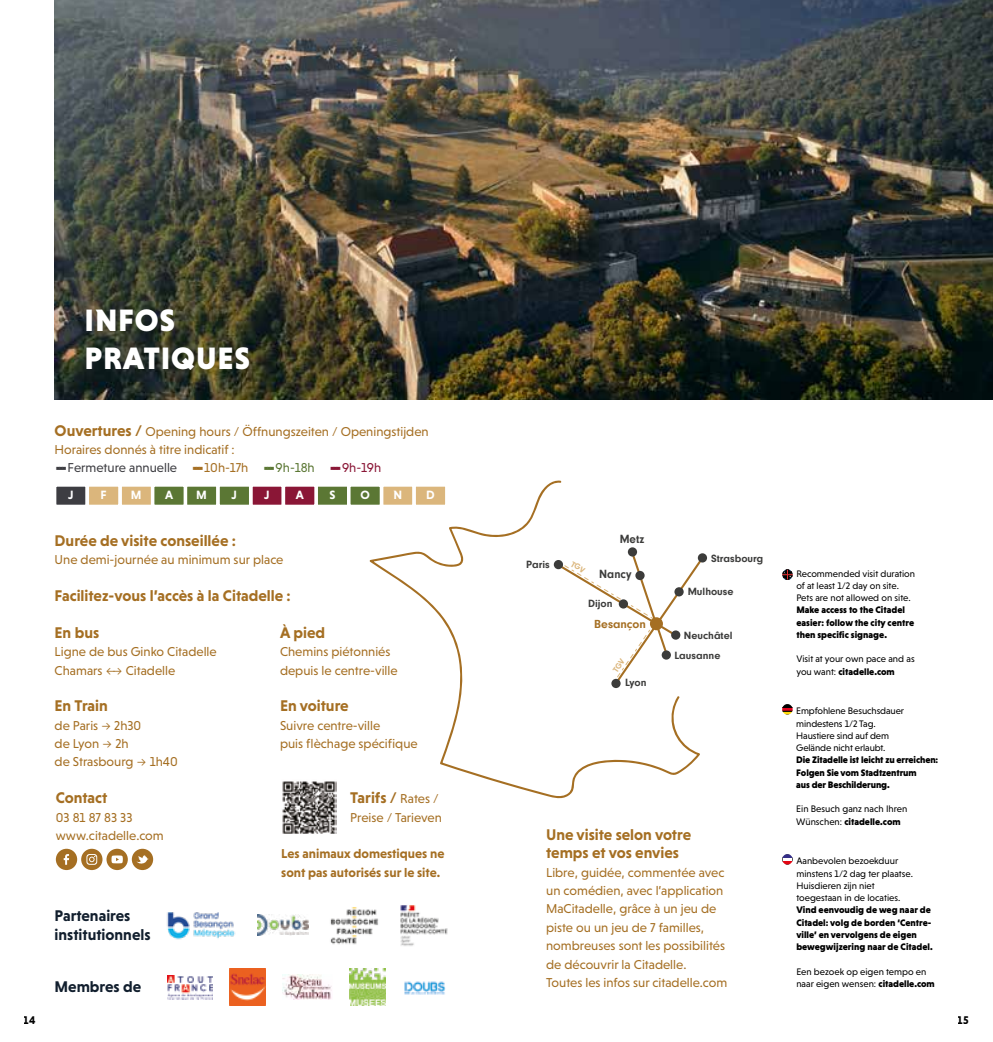
<style>
.page{position:relative;width:993px;height:1042px;background:#fff}
.page>*{position:absolute;margin:0;border:0;box-sizing:border-box;transform-origin:0 0}
.t1{font:900 31.5px/37.8px "Niveau Grotesk";letter-spacing:.025em;color:#fff}
.t2{font:700 15.75px/18.4px "Niveau Grotesk";color:#a56f23}
.t3{font:700 15.75px/18.9px "Niveau Grotesk";color:#121f2e}
.t4{font:13.12px/18.4px "Niveau Grotesk";color:#a56f23}
.t5{font:700 13.12px/18.4px "Niveau Grotesk";color:#a56f23}
.t6{font:13.12px "Niveau Grotesk";color:#3d3d42}
.t7{font:700 12.42px "Neuzeit Gro";color:#3c3c3b;scale:.94 1}
.t8{font:700 12.25px "Niveau Grotesk";color:#fff}
.t9{font:700 12.25px "Neuzeit Gro";color:#a56f23}
.t10{font:700 11.38px "Niveau Grotesk";color:#000}
.t11{font:700 10.85px "Neuzeit Gro";color:#3c3c3b}
.t12{font:9.62px/12.2px "Niveau Grotesk";color:#000}
.t13{font:900 9.62px/12.2px "Niveau Grotesk";color:#000}
.s1{font-weight:700;font-size:15.75px}
.s2{font-weight:900;font-size:19.6px}
.s3{font-weight:900;font-size:19.6px;color:#a56f23}
.s4{color:#a56f23}
.s5{font-weight:900;font-size:19.6px;color:#5b7734}
.s6{color:#5b7734}
.s7{font-weight:900;font-size:19.6px;color:#8a1636}
.s8{color:#8a1636}
.s9{font-weight:400;font-size:13.12px}
.s10{font-weight:900}
</style>
<div class="page">
<img style="left:55px;top:0;width:937px;height:399px">
<div style="left:53px;top:483px;width:36px;height:25px;background:#3d3d42;border:4px solid #fff"></div>
<div style="left:183px;top:483px;width:37px;height:25px;background:#5b7734;border:4px solid #fff"></div>
<div style="left:314px;top:483px;width:36px;height:25px;background:#5b7734;border:4px solid #fff"></div>
<div style="left:118px;top:483px;width:36px;height:25px;background:#dbb67c;border:4px solid #fff"></div>
<div style="left:249px;top:483px;width:36px;height:25px;background:#8a1636;border:4px solid #fff"></div>
<div style="left:85px;top:483px;width:37px;height:25px;background:#dbb67c;border:4px solid #fff"></div>
<div style="left:216px;top:483px;width:36px;height:25px;background:#5b7734;border:4px solid #fff"></div>
<div style="left:347px;top:483px;width:36px;height:25px;background:#5b7734;border:4px solid #fff"></div>
<div style="left:151px;top:483px;width:36px;height:25px;background:#5b7734;border:4px solid #fff"></div>
<div style="left:281px;top:483px;width:37px;height:25px;background:#8a1636;border:4px solid #fff"></div>
<svg style="left:783px;top:854px;width:9px;height:10px"></svg>
<div style="left:781px;top:854px;width:11px;height:10px;border:1px solid #000;border-radius:5px"></div>
<svg style="left:782px;top:569px;width:10px;height:11px"></svg>
<svg style="left:369px;top:480px;width:331px;height:319px"></svg>
<div style="left:697px;top:553px;width:9px;height:9px;background:#3c3c3b;border-radius:50%"></div>
<svg style="left:627px;top:547px;width:10px;height:9px"></svg>
<img style="left:167px;top:912px;width:68px;height:28px">
<img style="left:167px;top:975px;width:46px;height:24px">
<img style="left:400px;top:905px;width:48px;height:41px">
<img style="left:257px;top:914px;width:51px;height:21px">
<img style="left:229px;top:969px;width:36px;height:36px">
<img style="left:349px;top:969px;width:37px;height:36px">
<img style="left:330px;top:907px;width:49px;height:38px">
<img style="left:282px;top:975px;width:50px;height:24px">
<img style="left:404px;top:981px;width:42px;height:14px">
<div style="left:81px;top:849px;width:21px;height:21px;background:#a56f23;border-radius:50%"></div>
<svg style="left:86px;top:854px;width:11px;height:11px"></svg>
<div style="left:56px;top:849px;width:21px;height:21px;background:#a56f23;border-radius:50%"></div>
<svg style="left:64px;top:854px;width:5px;height:11px"></svg>
<div style="left:106px;top:849px;width:22px;height:21px;background:#a56f23;border-radius:50%"></div>
<svg style="left:111px;top:855px;width:12px;height:8px"></svg>
<div style="left:132px;top:849px;width:21px;height:21px;background:#a56f23;border-radius:50%"></div>
<svg style="left:136px;top:855px;width:12px;height:9px"></svg>
<img style="left:282px;top:781px;width:54px;height:53px">
<svg style="left:782px;top:704px;width:10px;height:10px"></svg>
<svg style="left:554px;top:550px;width:151px;height:137px"></svg>
<h1 class="t1" style="left:85px;top:301px;width:167px">INFOS<br>PRATIQUES</h1>
<p class="t4" style="left:55px;top:422px;width:375px"><span class="s1">Ouvertures /</span> Opening hours / Öffnungszeiten / Openingstijden<br>Horaires donnés à titre indicatif :</p>
<p class="t6" style="left:56px;top:460px;width:327px"><span class="s2">---</span> Fermeture annuelle <span class="s3">---</span> <span class="s4">10h-17h</span> <span class="s5">---</span> <span class="s6">9h-18h</span> <span class="s7">---</span> <span class="s8">9h-19h</span></p>
<p class="t8" style="left:68px;top:488px;width:7px">J</p>
<p class="t8" style="left:101px;top:488px;width:8px">F</p>
<p class="t8" style="left:131px;top:488px;width:12px">M</p>
<p class="t8" style="left:165px;top:488px;width:10px">A</p>
<p class="t8" style="left:196px;top:488px;width:12px">M</p>
<p class="t8" style="left:231px;top:488px;width:7px">J</p>
<p class="t8" style="left:264px;top:488px;width:7px">J</p>
<p class="t8" style="left:296px;top:488px;width:10px">A</p>
<p class="t8" style="left:329px;top:488px;width:8px">S</p>
<p class="t8" style="left:360px;top:488px;width:11px">O</p>
<p class="t8" style="left:393px;top:488px;width:10px">N</p>
<p class="t8" style="left:426px;top:488px;width:10px">D</p>
<p class="t2" style="left:55px;top:531px;width:183px">Durée de visite conseillée :</p>
<p class="t4" style="left:55px;top:550px;width:230px">Une demi-journée au minimum sur place</p>
<p class="t2" style="left:55px;top:586px;width:237px">Facilitez-vous l’accès à la Citadelle :</p>
<p class="t2" style="left:55px;top:623px;width:46px">En bus</p>
<p class="t4" style="left:55px;top:642px;width:164px">Ligne de bus Ginko Citadelle<br>Chamars ←→ Citadelle</p>
<p class="t2" style="left:55px;top:696px;width:55px">En Train</p>
<p class="t4" style="left:55px;top:716px;width:124px">de Paris → 2h30<br>de Lyon → 2h<br>de Strasbourg → 1h40</p>
<p class="t2" style="left:280px;top:623px;width:46px">À pied</p>
<p class="t4" style="left:280px;top:642px;width:119px">Chemins piétonniés depuis le centre-ville</p>
<p class="t2" style="left:280px;top:696px;width:70px">En voiture</p>
<p class="t4" style="left:280px;top:716px;width:139px">Suivre centre-ville<br>puis flèchage spécifique</p>
<p class="t2" style="left:56px;top:788px;width:53px">Contact</p>
<p class="t4" style="left:56px;top:808px;width:109px">03 81 87 83 33 www.citadelle.com</p>
<p class="t3" style="left:55px;top:905px;width:97px">Partenaires institutionnels</p>
<p class="t3" style="left:55px;top:976px;width:88px">Membres de</p>
<p class="t2" style="left:350px;top:788px;width:90px">Tarifs / <span class="s9">Rates /</span></p>
<p class="t4" style="left:350px;top:808px;width:93px">Preise / Tarieven</p>
<p class="t5" style="left:281px;top:844px;width:165px">Les animaux domestiques ne sont pas autorisés sur le site.</p>
<p class="t11" style="left:526px;top:558px;width:25px">Paris</p>
<p class="t7" style="left:619px;top:532px;width:28px">Metz</p>
<p class="t7" style="left:599px;top:567px;width:36px">Nancy</p>
<p class="t11" style="left:588px;top:598px;width:26px">Dijon</p>
<p class="t9" style="left:594px;top:617px;width:53px">Besançon</p>
<p class="t11" style="left:625px;top:677px;width:23px">Lyon</p>
<p class="t11" style="left:710px;top:552px;width:54px">Strasbourg</p>
<p class="t11" style="left:687px;top:585px;width:47px">Mulhouse</p>
<p class="t11" style="left:683px;top:629px;width:50px">Neuchâtel</p>
<p class="t11" style="left:674px;top:649px;width:47px">Lausanne</p>
<p class="t2" style="left:546px;top:825px;width:146px">Une visite selon votre temps et vos envies</p>
<p class="t4" style="left:546px;top:863px;width:183px">Libre, guidée, commentée avec un comédien, avec l’application<br>MaCitadelle, grâce à un jeu de piste ou un jeu de 7 familles, nombreuses sont les possibilités de découvrir la Citadelle.<br>Toutes les infos sur citadelle.com</p>
<p class="t12" style="left:796px;top:567px;width:120px">Recommended visit duration of at least 1/2 day on site.<br>Pets are not allowed on site.</p>
<p class="t13" style="left:796px;top:604px;width:119px">Make access to the Citadel easier: follow the city centre then specific signage.</p>
<p class="t12" style="left:796px;top:653px;width:120px">Visit at your own pace and as you want: <span class="s10">citadelle.com</span></p>
<p class="t12" style="left:796px;top:705px;width:109px">Empfohlene Besuchsdauer mindestens 1/2 Tag.<br>Haustiere sind auf dem<br>Gelände nicht erlaubt.</p>
<p class="t13" style="left:796px;top:754px;width:143px">Die Zitadelle ist leicht zu erreichen:<br>Folgen Sie vom Stadtzentrum<br>aus der Beschilderung.</p>
<p class="t12" style="left:796px;top:803px;width:112px">Ein Besuch ganz nach Ihren<br>Wünschen: <span class="s10">citadelle.com</span></p>
<p class="t12" style="left:796px;top:855px;width:118px">Aanbevolen bezoekduur minstens 1/2 dag ter plaatse.<br>Huisdieren zijn niet toegestaan in de locaties.</p>
<p class="t13" style="left:796px;top:904px;width:138px">Vind eenvoudig de weg naar de<br>Citadel: volg de borden ‘Centre&shy;ville’ en vervolgens de eigen bewegwijzering naar de Citadel.</p>
<p class="t12" style="left:796px;top:965px;width:140px">Een bezoek op eigen tempo en naar eigen wensen: <span class="s10">citadelle.com</span></p>
<p class="t10" style="left:24px;top:1013px;width:13px">14</p>
<p class="t10" style="left:957px;top:1013px;width:13px">15</p>
</div>
